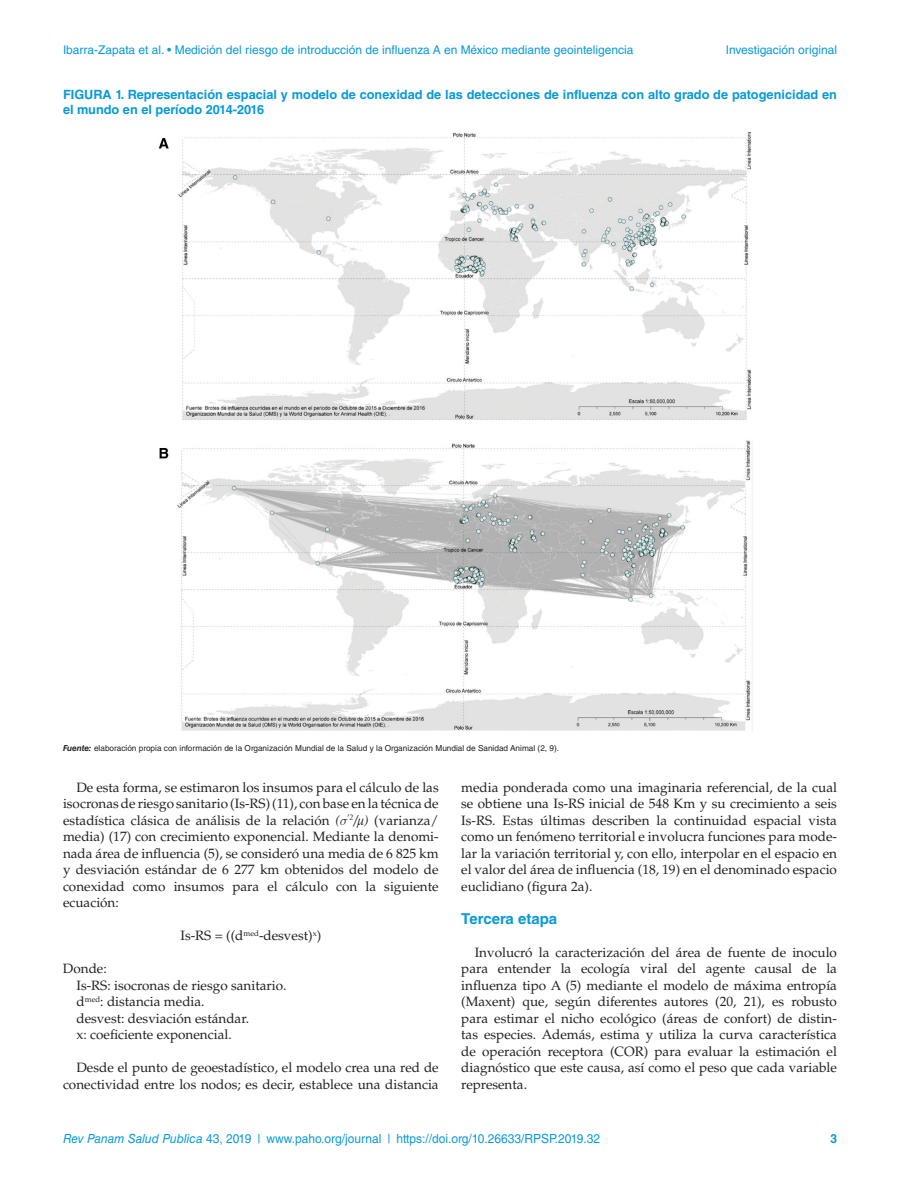
<style>
.page{position:relative;width:918px;height:1188px;background:#fff}
.page>*{position:absolute;margin:0;border:0;box-sizing:border-box;transform-origin:0 0}
.t1{font:700 15px "Helvetica LT Std";color:#089ad9}
.t2{font:13.5px/16.5px "Palatino LT Std";color:#231f20;text-align:justify}
.t3{font:700 12.75px/15px "Helvetica LT Std";color:#089ad9}
.t4{font:12.6px "Helvetica LT Std";color:#089ad9;scale:.95 1}
.t5{font:700 12.6px "Helvetica LT Std";color:#089ad9;scale:.95 1}
.t6{font:12px "Helvetica LT Std";color:#089ad9}
.t7{font:8.25px "Helvetica LT Std";color:#231f20}
.s1{font-weight:700;font-style:italic}
.s2{font-style:italic}
</style>
<div class="page">
<img style="left:158px;top:132px;width:594px;height:599px">
<p class="t6" style="left:63px;top:43px;width:572px">Ibarra-Zapata et al. • Medición del riesgo de introducción de influenza A en México mediante geointeligencia</p>
<p class="t6" style="left:726px;top:43px;width:113px">Investigación original</p>
<p class="t3" style="left:63px;top:87px;width:776px">FIGURA 1. Representación espacial y modelo de conexidad de las detecciones de influenza con alto grado de patogenicidad en el mundo en el período 2014-2016</p>
<p class="t7" style="left:63px;top:743px;width:498px"><span class="s1">Fuente:</span> elaboración propia con información de la Organización Mundial de la Salud y la Organización Mundial de Sanidad Animal (2, 9).</p>
<p class="t2" style="left:461px;top:779px;width:377px">media ponderada como una imaginaria referencial, de la cual se obtiene una Is-RS inicial de 548 Km y su crecimiento a seis Is-RS. Estas últimas describen la continuidad espacial vista como un fenómeno territorial e involucra funciones para mode&shy;lar la variación territorial y, con ello, interpolar en el espacio en el valor del área de influencia (18, 19) en el denominado espacio euclidiano (figura 2a).</p>
<p class="t1" style="left:461px;top:909px;width:98px">Tercera etapa</p>
<p class="t2" style="left:461px;top:944px;width:377px;text-indent:14px">Involucró la caracterización del área de fuente de inoculo para entender la ecología viral del agente causal de la influenza tipo A (5) mediante el modelo de máxima entropía (Maxent) que, según diferentes autores (20, 21), es robusto para estimar el nicho ecológico (áreas de confort) de distin&shy;tas especies. Además, estima y utiliza la curva característica de operación receptora (COR) para evaluar la estimación el diagnóstico que este causa, así como el peso que cada variable representa.</p>
<p class="t2" style="left:63px;top:779px;width:377px;text-indent:14px">De esta forma, se estimaron los insumos para el cálculo de las isocronas de riesgo sanitario (Is-RS) (11), con base en la técnica de estadística clásica de análisis de la relación <span class="s2">(</span> <sup>2</sup><span class="s2">/µ)</span> (varianza/ media) (17) con crecimiento exponencial. Mediante la denomi&shy;nada área de influencia (5), se consideró una media de 6 825 km y desviación estándar de 6 277 km obtenidos del modelo de conexidad como insumos para el cálculo con la siguiente ecuación:</p>
<p class="t2" style="left:180px;top:928px;width:142px">Is-RS = ((d<sup>med</sup>-desvest)<sup>x</sup>)</p>
<p class="t2" style="left:76px;top:961px;width:212px;text-align:left;text-indent:-14px">Donde:<br>Is-RS: isocronas de riesgo sanitario. d<sup>med</sup>: distancia media.<br>desvest: desviación estándar.<br>x: coeficiente exponencial.</p>
<p class="t2" style="left:63px;top:1060px;width:377px;text-align:right">Desde el punto de geoestadístico, el modelo crea una red de conectividad entre los nodos; es decir, establece una distancia</p>
<p class="t4" style="left:63px;top:1131px;width:567px"><span class="s2">Rev Panam Salud Publica</span> 43, 2019 | www.paho.org/journal | https://doi.org/10.26633/RPSP.2019.32</p>
<p class="t5" style="left:830px;top:1131px;width:9px">3</p>
</div>
